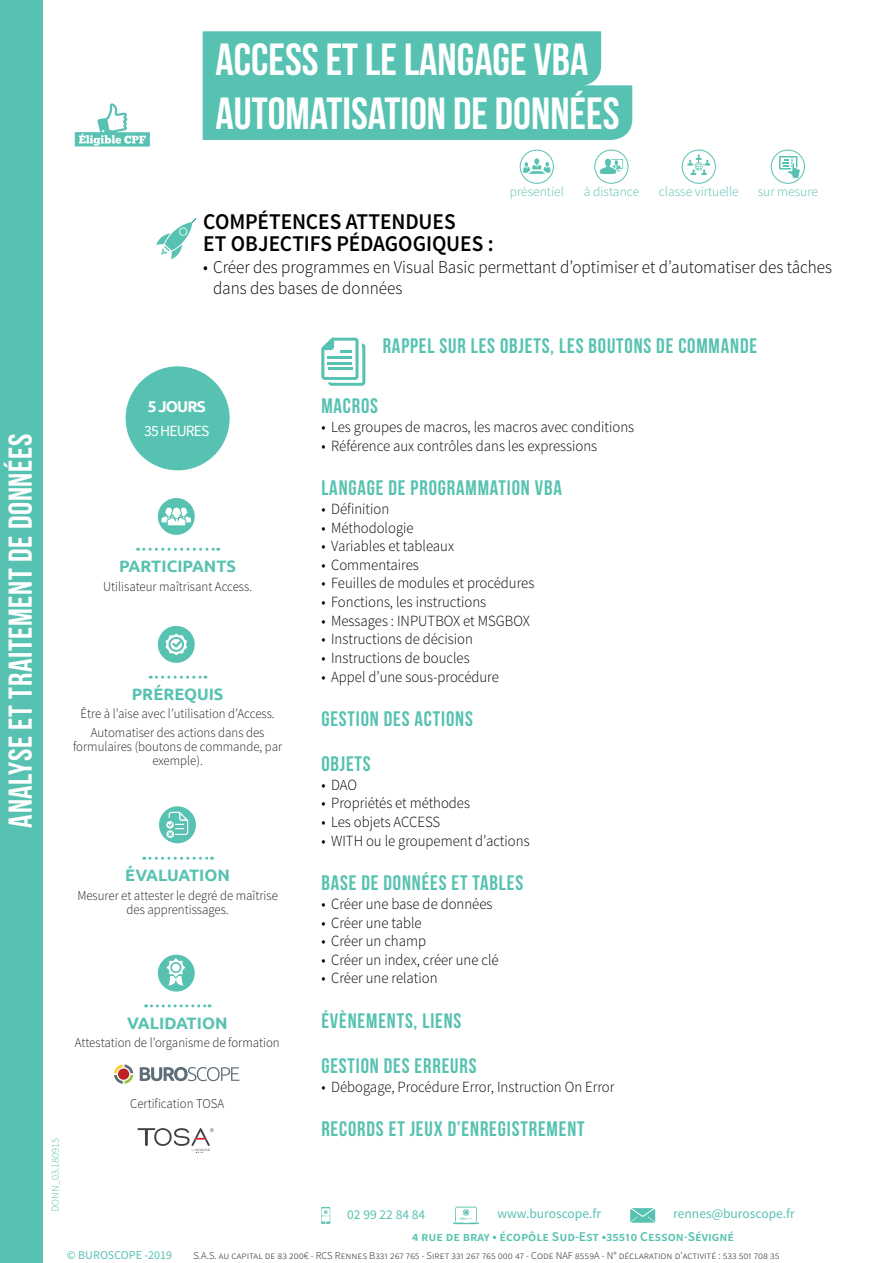
<style>
.page{position:relative;width:893px;height:1263px;background:#fff}
.page>*{position:absolute;margin:0;border:0;box-sizing:border-box;transform-origin:0 0}
.t1{font:700 45px/54px "Bebas Neue";color:#fff}
.t2{font:700 33px "Bebas Neue";letter-spacing:.02em;color:#fff}
.t3{font:600 22.5px/22.8px "Source Sans Pro";letter-spacing:-.005em;color:#000001;scale:.95 1}
.t4{font:700 21px/44.7px "Bebas Neue";letter-spacing:.04em;color:#57c2b1}
.t5{font:300 18px/21.6px "Source Sans Pro";color:#000001;scale:.95 1}
.t6{font:700 16.5px "Ubuntu";color:#57c2b1}
.t7{font:15.6px "Source Sans Pro";letter-spacing:-.06em;color:#fff}
.t8{font:700 15.6px "Ubuntu";letter-spacing:-.06em;color:#fff}
.t9{font:300 15.45px "Source Sans Pro";color:#000001;scale:.95 1}
.t10{font:300 13.5px/14.2px "Source Sans Pro";color:#231f20;text-align:center;scale:.95 1}
.t11{font:600 13.5px "Source Sans Pro";color:#57c2b1}
.t12{font:13.5px "Source Sans Pro";color:#57c2b1}
.t13{font:300 13.5px "Source Sans Pro";color:#57c2b1}
.t14{font:12px "Source Sans Pro";color:#57c2b1}
.t15{font:300 10.5px "Source Sans Pro";color:#231f20}
.t16{font:300 10.5px "Source Sans Pro";color:#57c2b1}
</style>
<div class="page">
<div style="left:126px;top:366px;width:104px;height:104px;background:#57c2b1;border-radius:50%"></div>
<div style="left:203px;top:31px;width:429px;height:109px;background:#57c2b1"></div>
<div style="left:0;top:0;width:43px;height:1263px;background:#57c2b1"></div>
<svg style="left:321px;top:1207px;width:9px;height:17px"></svg>
<svg style="left:453px;top:1206px;width:26px;height:18px"></svg>
<svg style="left:630px;top:1208px;width:25px;height:15px"></svg>
<svg style="left:138px;top:548px;width:81px;height:3px"></svg>
<div style="left:158px;top:498px;width:37px;height:37px;background:#57c2b1;border-radius:50%"></div>
<svg style="left:162px;top:507px;width:29px;height:18px"></svg>
<svg style="left:150px;top:676px;width:56px;height:3px"></svg>
<div style="left:158px;top:626px;width:37px;height:37px;background:#57c2b1;border-radius:50%"></div>
<svg style="left:165px;top:633px;width:22px;height:22px"></svg>
<svg style="left:321px;top:338px;width:44px;height:48px"></svg>
<svg style="left:146px;top:1004px;width:64px;height:3px"></svg>
<svg style="left:114px;top:1064px;width:19px;height:20px"></svg>
<svg style="left:140px;top:1067px;width:99px;height:14px"></svg>
<svg style="left:137px;top:1128px;width:77px;height:25px"></svg>
<svg style="left:158px;top:955px;width:37px;height:36px"></svg>
<svg style="left:144px;top:857px;width:68px;height:3px"></svg>
<svg style="left:159px;top:806px;width:37px;height:37px"></svg>
<div style="left:594px;top:150px;width:34px;height:34px;border:1px solid #57c2b1;border-radius:50%"></div>
<div style="left:520px;top:150px;width:34px;height:34px;border:1px solid #57c2b1;border-radius:50%"></div>
<div style="left:682px;top:150px;width:34px;height:34px;border:1px solid #57c2b1;border-radius:50%"></div>
<div style="left:771px;top:150px;width:34px;height:34px;border:1px solid #57c2b1;border-radius:50%"></div>
<svg style="left:779px;top:156px;width:21px;height:22px"></svg>
<svg style="left:523px;top:158px;width:27px;height:16px"></svg>
<svg style="left:687px;top:154px;width:23px;height:21px"></svg>
<svg style="left:600px;top:159px;width:23px;height:15px"></svg>
<svg style="left:75px;top:103px;width:75px;height:44px"></svg>
<svg style="left:156px;top:218px;width:40px;height:41px"></svg>
<h1 class="t1" style="left:215px;top:32px;width:406px">ACCESS ET LE LANGAGE VBA<br>AUTOMATISATION DE DONNÉES</h1>
<h2 class="t2" style="left:2px;top:827px;width:395px;rotate:-90deg">ANALYSE ET TRAITEMENT DE DONNÉES</h2>
<p class="t13" style="left:510px;top:184px;width:56px">présentiel</p>
<p class="t13" style="left:584px;top:184px;width:57px">à distance</p>
<p class="t13" style="left:659px;top:184px;width:82px">classe virtuelle</p>
<p class="t13" style="left:758px;top:184px;width:62px">sur mesure</p>
<h3 class="t3" style="left:203px;top:210px;width:307px">COMPÉTENCES ATTENDUES<br>ET OBJECTIFS PÉDAGOGIQUES :</h3>
<p class="t5" style="left:213px;top:256px;width:653px;text-indent:-10px">• Créer des programmes en Visual Basic permettant d’optimiser et d’automatiser des tâches dans des bases de données</p>
<p class="t8" style="left:148px;top:397px;width:60px">5 JOURS</p>
<p class="t7" style="left:144px;top:421px;width:67px">35 HEURES</p>
<p class="t6" style="left:119px;top:556px;width:119px">PARTICIPANTS</p>
<p class="t10" style="left:103px;top:579px;width:158px">Utilisateur maîtrisant Access.</p>
<p class="t6" style="left:132px;top:684px;width:93px">PRÉREQUIS</p>
<p class="t10" style="left:81px;top:705px;width:206px;line-height:18.5px">Être à l’aise avec l’utilisation d’Access.<br>Automatiser des actions dans des</p>
<p class="t10" style="left:73px;top:740px;width:222px">formulaires (boutons de commande, par exemple).</p>
<p class="t6" style="left:125px;top:865px;width:106px">ÉVALUATION</p>
<p class="t10" style="left:77px;top:888px;width:213px">Mesurer et attester le degré de maîtrise des apprentissages.</p>
<p class="t6" style="left:127px;top:1013px;width:102px">VALIDATION</p>
<p class="t10" style="left:75px;top:1036px;width:217px">Attestation de l’organisme de formation</p>
<p class="t16" style="left:49px;top:1212px;width:76px;rotate:-90deg">DONN_03.180915</p>
<p class="t10" style="left:130px;top:1097px;width:101px">Certification TOSA</p>
<h3 class="t4" style="left:383px;top:323px;width:376px">RAPPEL SUR LES OBJETS, LES BOUTONS DE COMMANDE</h3>
<h3 class="t4" style="left:321px;top:383px;width:58px">MACROS</h3>
<p class="t9" style="left:321px;top:417px;width:331px">• Les groupes de macros, les macros avec conditions</p>
<p class="t9" style="left:321px;top:436px;width:292px">• Référence aux contrôles dans les expressions</p>
<h3 class="t4" style="left:321px;top:465px;width:242px">LANGAGE DE PROGRAMMATION VBA</h3>
<p class="t9" style="left:321px;top:499px;width:73px">• Définition</p>
<p class="t9" style="left:321px;top:518px;width:99px">• Méthodologie</p>
<p class="t9" style="left:321px;top:537px;width:141px">• Variables et tableaux</p>
<p class="t9" style="left:321px;top:555px;width:104px">• Commentaires</p>
<p class="t9" style="left:321px;top:574px;width:226px">• Feuilles de modules et procédures</p>
<p class="t9" style="left:321px;top:592px;width:175px">• Fonctions, les instructions</p>
<p class="t9" style="left:321px;top:611px;width:221px">• Messages : INPUTBOX et MSGBOX</p>
<p class="t9" style="left:321px;top:630px;width:161px">• Instructions de décision</p>
<p class="t9" style="left:321px;top:648px;width:158px">• Instructions de boucles</p>
<p class="t9" style="left:321px;top:667px;width:188px">• Appel d’une sous-procédure</p>
<h3 class="t4" style="left:321px;top:696px;width:153px">GESTION DES ACTIONS<br>OBJETS</h3>
<p class="t9" style="left:321px;top:775px;width:39px">• DAO</p>
<p class="t9" style="left:321px;top:794px;width:158px">• Propriétés et méthodes</p>
<p class="t9" style="left:321px;top:812px;width:127px">• Les objets ACCESS</p>
<p class="t9" style="left:321px;top:831px;width:221px">• WITH ou le groupement d’actions</p>
<h3 class="t4" style="left:321px;top:860px;width:203px">BASE DE DONNÉES ET TABLES</h3>
<p class="t9" style="left:321px;top:894px;width:182px">• Créer une base de données</p>
<p class="t9" style="left:321px;top:913px;width:107px">• Créer une table</p>
<p class="t9" style="left:321px;top:932px;width:112px">• Créer un champ</p>
<p class="t9" style="left:321px;top:950px;width:188px">• Créer un index, créer une clé</p>
<p class="t9" style="left:321px;top:969px;width:124px">• Créer une relation</p>
<h3 class="t4" style="left:321px;top:998px;width:157px">ÉVÈNEMENTS, LIENS<br>GESTION DES ERREURS</h3>
<p class="t9" style="left:321px;top:1077px;width:310px">• Débogage, Procédure Error, Instruction On Error</p>
<h3 class="t4" style="left:321px;top:1106px;width:265px">RECORDS ET JEUX D’ENREGISTREMENT</h3>
<p class="t12" style="left:347px;top:1206px;width:80px">02 99 22 84 84</p>
<p class="t12" style="left:497px;top:1205px;width:105px">www.buroscope.fr</p>
<p class="t12" style="left:673px;top:1205px;width:123px">rennes@buroscope.fr</p>
<p class="t11" style="left:412px;top:1228px;width:324px">4 rue de bray • écopôle Sud-Est •35510 Cesson-Sévigné</p>
<p class="t14" style="left:67px;top:1248px;width:107px">© BUROSCOPE -2019</p>
<p class="t15" style="left:193px;top:1249px;width:587px">S.A.S. au capital de 83 200€ - RCS Rennes B331 267 765 - Siret 331 267 765 000 47 - Code NAF 8559A - N° déclaration d'activité : 533 501 708 35</p>
</div>
